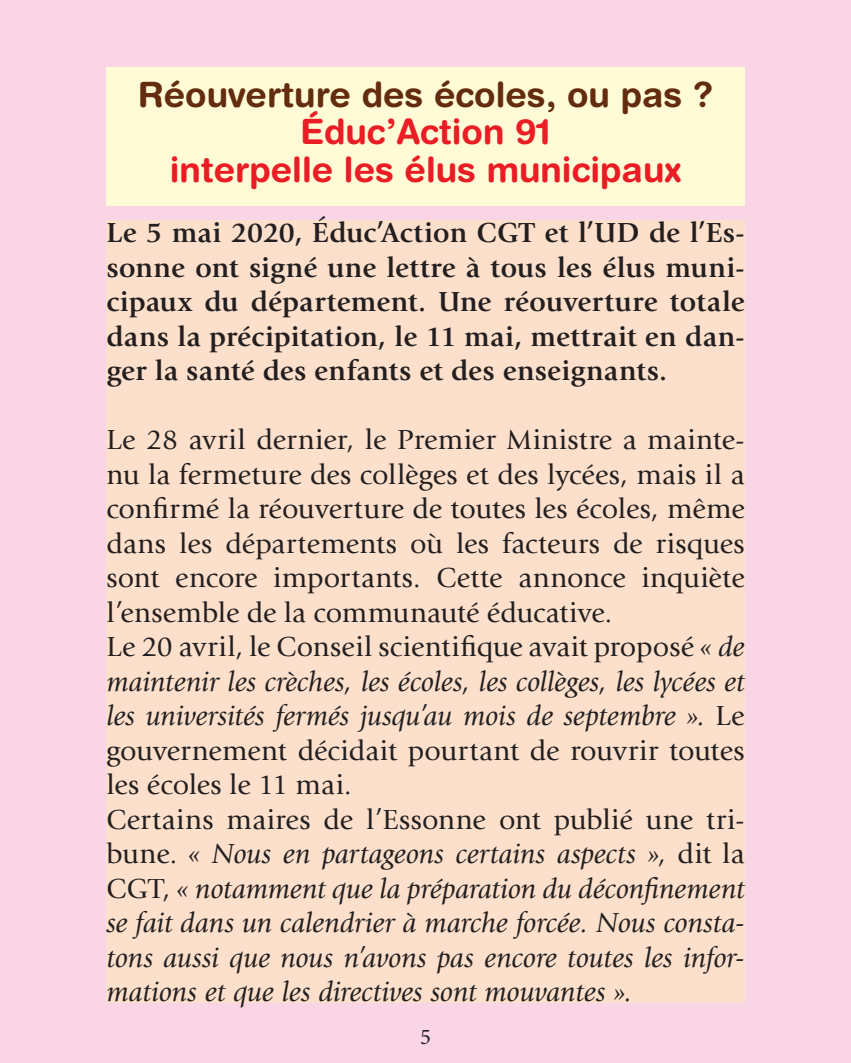
<style>
.page{position:relative;width:851px;height:1063px;background:#fff}
.page>*{position:absolute;margin:0;border:0;box-sizing:border-box;transform-origin:0 0}
.t1{font:700 35px "Helvetica Rounded";color:#ea1d25}
.t2{font:700 35px "Helvetica Rounded";color:#632c0e}
.t3{font:28.75px/34.5px "Giovanni";color:#231f20;text-align:justify}
.t4{font:italic 28.75px/34.5px "Giovanni";color:#231f20;text-align:justify}
.t5{font:700 28.75px/34.5px "Giovanni";letter-spacing:.015em;color:#231f20;text-align:justify}
.t6{font:22.5px "Minion Pro";color:#231f20}
.s1{font-style:italic}
.s2{font-style:normal}
</style>
<div class="page">
<div style="left:0;top:0;width:850px;height:1063px;background:#fad5e5"></div>
<div style="left:106px;top:67px;width:638px;height:138px;background:#fffbd6"></div>
<div style="left:106px;top:221px;width:638px;height:782px;background:#fce0cb"></div>
<p class="t2" style="left:138px;top:73px;width:576px">Réouverture des écoles, ou pas ?</p>
<p class="t1" style="left:300px;top:111px;width:252px">Éduc’Action 91</p>
<p class="t1" style="left:170px;top:148px;width:513px">interpelle les élus municipaux</p>
<p class="t5" style="left:106px;top:215px;width:639px">Le 5 mai 2020, Éduc’Action CGT et l’UD de l’Es&shy;sonne ont signé une lettre à tous les élus muni&shy;cipaux du département. Une réouverture totale dans la précipitation, le 11 mai, mettrait en dan&shy;ger la santé des enfants et des enseignants.</p>
<p class="t3" style="left:106px;top:423px;width:639px">Le 28 avril dernier, le Premier Ministre a mainte&shy;nu la fermeture des collèges et des lycées, mais il a confirmé la réouverture de toutes les écoles, même dans les départements où les facteurs de risques sont encore importants. Cette annonce inquiète l’ensemble de la communauté éducative.</p>
<p class="t3" style="left:106px;top:630px;width:639px">Le 20 avril, le Conseil scientifique avait proposé <span class="s1">« de maintenir les crèches, les écoles, les collèges, les lycées et les universités fermés jusqu’au mois de septembre ».</span> Le gouvernement décidait pourtant de rouvrir toutes les écoles le 11 mai.</p>
<p class="t4" style="left:106px;top:802px;width:639px"><span class="s2">Certains maires de l’Essonne ont publié une tri&shy;bune.</span> « Nous en partageons certains aspects », <span class="s2">dit la CGT,</span> « notamment que la préparation du déconfinement se fait dans un calendrier à marche forcée. Nous consta&shy;tons aussi que nous n’avons pas encore toutes les infor&shy;mations et que les directives sont mouvantes ».</p>
<p class="t6" style="left:420px;top:1023px;width:12px">5</p>
</div>
